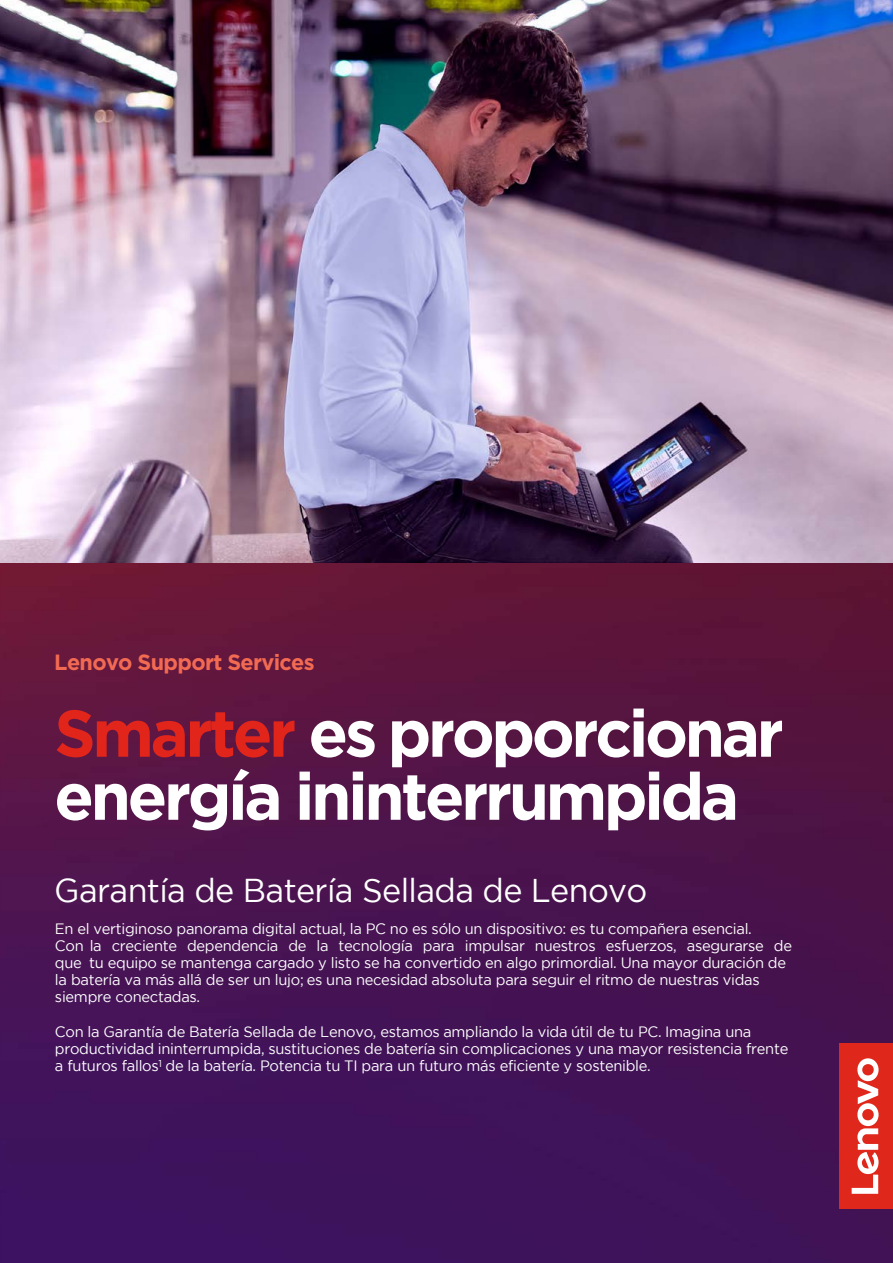
<style>
.page{position:relative;width:893px;height:1263px;background:#fff}
.page>*{position:absolute;margin:0;border:0;box-sizing:border-box;transform-origin:0 0}
.t1{font:700 66px/63px "Gotham";letter-spacing:-.05em;color:#fff}
.t2{font:33px "Gotham";letter-spacing:-.02em;color:#fff}
.t3{font:700 22.05px "Gotham";letter-spacing:-.03em;color:#f26a52}
.t4{font:15px/17.1px "Gotham";letter-spacing:-.02em;color:#fff}
.s1{color:#e1251b}
</style>
<div class="page">
<img style="left:0;top:562px;width:893px;height:701px">
<div style="left:839px;top:1043px;width:54px;height:166px;background:#df271c"></div>
<svg style="left:852px;top:1058px;width:26px;height:136px"></svg>
<img style="left:0;top:0;width:893px;height:562px">
<h3 class="t3" style="left:54px;top:647px;width:262px">Lenovo Support Services</h3>
<h1 class="t1" style="left:54px;top:701px;width:731px"><span class="s1">Smarter</span> es proporcionar energía ininterrumpida</h1>
<h2 class="t2" style="left:54px;top:872px;width:595px">Garantía de Batería Sellada de Lenovo</h2>
<p class="t4" style="left:55px;top:920px;width:739px">En el vertiginoso panorama digital actual, la PC no es sólo un dispositivo: es tu compañera esencial.<br>Con la creciente dependencia de la tecnología para impulsar nuestros esfuerzos, asegurarse de que tu equipo se mantenga cargado y listo se ha convertido en algo primordial. Una mayor duración de la batería va más allá de ser un lujo; es una necesidad absoluta para seguir el ritmo de nuestras vidas siempre conectadas.</p>
<p class="t4" style="left:55px;top:1023px;width:735px">Con la Garantía de Batería Sellada de Lenovo, estamos ampliando la vida útil de tu PC. Imagina una productividad ininterrumpida, sustituciones de batería sin complicaciones y una mayor resistencia frente a futuros fallos<sup>1</sup> de la batería. Potencia tu TI para un futuro más eficiente y sostenible.</p>
</div>
